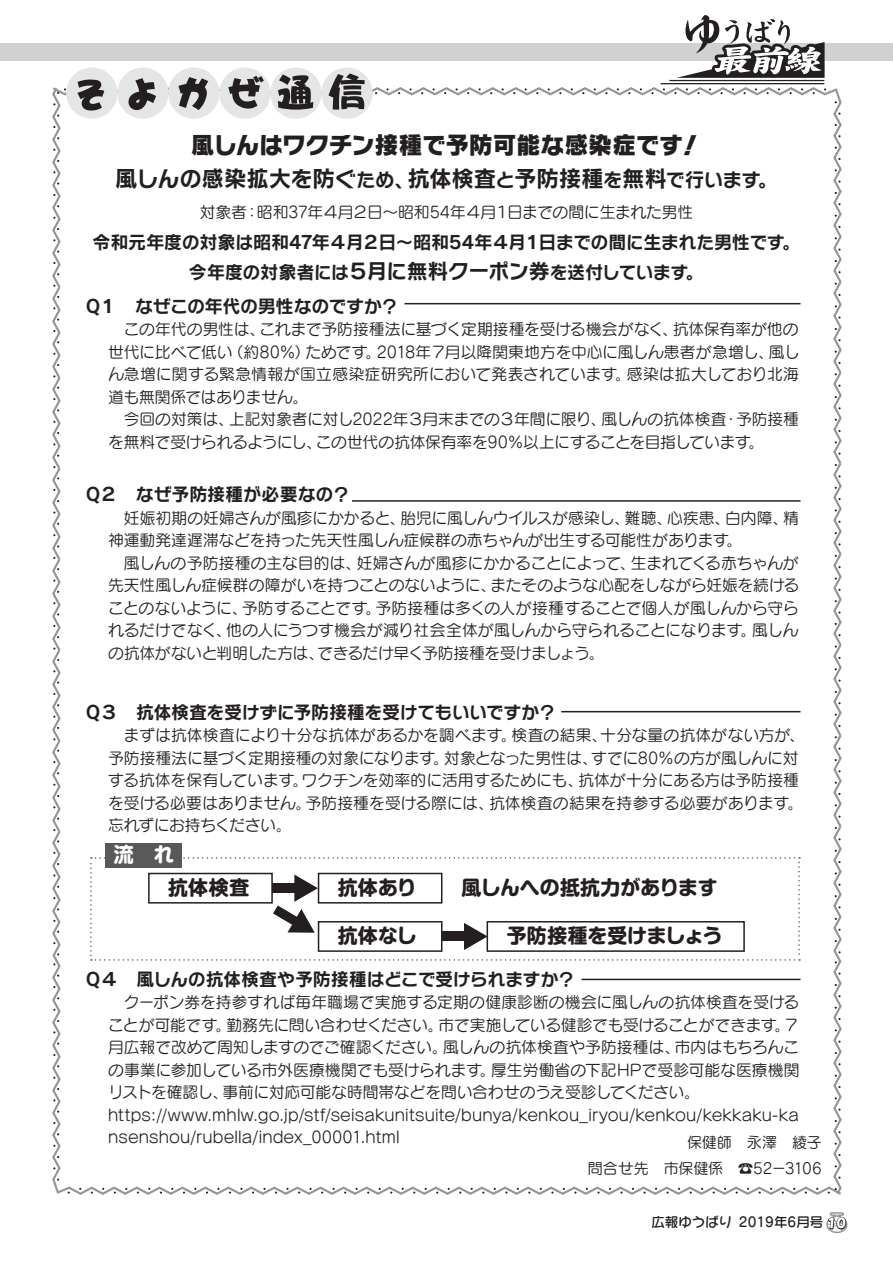
<style>
.page{position:relative;width:893px;height:1263px;background:#fff}
.page>*{position:absolute;margin:0;border:0;box-sizing:border-box;transform-origin:0 0}
.t1{font:24px "Rodin NTLG Pro EB 90 msp RKSJ H";letter-spacing:-.025em;color:#231f20}
.t2{font:22.5px "Rodin NTLG Pro B 90 msp RKSJ H";letter-spacing:-.015em;color:#231f20}
.t3{font:20.25px "Shin M Go Pro Bold 90 msp RKSJ H";color:#fff}
.t4{font:19.8px "Shin M Go Pro Bold 90 msp RKSJ H";color:#231f20}
.t5{font:18px/30px "Rodin NTLG Pro B 90 msp RKSJ H";letter-spacing:-.02em;color:#231f20;text-align:center}
.t6{font:15.75px/22.5px "Seurat Pro M 90 msp RKSJ H";letter-spacing:-.005em;color:#231f20}
.t7{font:15.75px "Seurat Pro M 90 msp RKSJ H";letter-spacing:-.025em;color:#231f20}
.t8{font:15px/25.5px "Seurat Pro M 90 msp RKSJ H";letter-spacing:-.01em;color:#231f20;text-align:right}
.t9{font:13.5px "Seurat Capie Pro DB 90 msp RKSJ H";color:#231f20}
.s1{font-size:19.5px}
.s2{font-size:21px}
.s3{font-family:"Pop Happiness Std EB 90 msp RKSJ H";font-size:15px;color:#fff}
</style>
<div class="page">
<svg style="left:104px;top:85px;width:738px;height:194px"></svg>
<svg style="left:52px;top:959px;width:776px;height:236px"></svg>
<svg style="left:52px;top:87px;width:14px;height:878px"></svg>
<svg style="left:828px;top:279px;width:14px;height:916px"></svg>
<div style="left:66px;top:68px;width:51px;height:51px;background:#e4e5e6;border-radius:50%"></div>
<svg style="left:77px;top:79px;width:27px;height:32px"></svg>
<div style="left:117px;top:68px;width:51px;height:51px;background:#e4e5e6;border-radius:50%"></div>
<svg style="left:122px;top:78px;width:34px;height:32px"></svg>
<div style="left:168px;top:68px;width:51px;height:51px;background:#e4e5e6;border-radius:50%"></div>
<svg style="left:178px;top:77px;width:30px;height:33px"></svg>
<div style="left:219px;top:68px;width:51px;height:51px;background:#e4e5e6;border-radius:50%"></div>
<svg style="left:225px;top:76px;width:39px;height:33px"></svg>
<div style="left:270px;top:68px;width:52px;height:51px;background:#e4e5e6;border-radius:50%"></div>
<svg style="left:271px;top:75px;width:48px;height:35px"></svg>
<div style="left:321px;top:68px;width:52px;height:51px;background:#e4e5e6;border-radius:50%"></div>
<svg style="left:328px;top:73px;width:37px;height:37px"></svg>
<hr style="left:404px;top:303px;width:396px;height:1px;background:#231f20">
<hr style="left:352px;top:500px;width:448px;height:2px;background:#231f20">
<hr style="left:561px;top:711px;width:239px;height:1px;background:#231f20">
<hr style="left:581px;top:979px;width:219px;height:1px;background:#231f20">
<div style="left:106px;top:843px;width:76px;height:25px;background:#58595b"></div>
<svg style="left:798px;top:857px;width:2px;height:104px"></svg>
<svg style="left:90px;top:857px;width:707px;height:104px"></svg>
<div style="left:0;top:43px;width:893px;height:18px;background:#cfd1d3"></div>
<svg style="left:674px;top:15px;width:153px;height:96px"></svg>
<hr style="left:670px;top:80px;width:154px;height:1px;background:#231f20">
<hr style="left:661px;top:83px;width:163px;height:1px;background:#231f20">
<svg style="left:826px;top:1212px;width:21px;height:21px"></svg>
<div style="left:836px;top:1217px;width:10px;height:13px;border:2px solid #231f20;border-radius:50%"></div>
<div style="left:839px;top:1219px;width:5px;height:8px;border:2px solid #231f20;border-radius:50%"></div>
<h1 class="t1" style="left:191px;top:136px;width:513px">風しんはワクチン接種で予防可能な感染症です！</h1>
<h2 class="t2" style="left:115px;top:170px;width:664px">風しんの感染拡大を防ぐ<span class="s1">ため、</span>抗体検査<span class="s1">と</span>予防接種<span class="s1">を</span>無料<span class="s1">で行います。</span></h2>
<p class="t7" style="left:200px;top:206px;width:495px">対象者：昭和37年４月２日～昭和54年４月１日までの間に生まれた男性</p>
<p class="t5" style="left:92px;top:229px;width:709px">令和元年度の対象は昭和47年４月２日～昭和54年４月１日までの間に生まれた男性です。今年度の対象者には<span class="s2">５月に無料クーポン券</span>を送付しています。</p>
<p class="t5" style="left:84px;top:294px;width:316px">Ｑ１　なぜこの年代の男性なのですか？</p>
<p class="t6" style="left:108px;top:320px;width:693px;text-align:justify;text-indent:16px">この年代の男性は、これまで予防接種法に基づく定期接種を受ける機会がなく、抗体保有率が他の世代に比べて低い（約80%）ためです。2018年７月以降関東地方を中心に風しん患者が急増し、風しん急増に関する緊急情報が国立感染症研究所において発表されています。感染は拡大しており北海道も無関係ではありません。</p>
<p class="t6" style="left:108px;top:410px;width:692px;text-indent:16px">今回の対策は、上記対象者に対し2022年３月末までの３年間に限り、風しんの抗体検査・予防接種を無料で受けられるようにし、この世代の抗体保有率を90%以上にすることを目指しています。</p>
<p class="t5" style="left:84px;top:482px;width:268px">Ｑ２　なぜ予防接種が必要なの？</p>
<p class="t6" style="left:108px;top:509px;width:692px;text-indent:16px">妊娠初期の妊婦さんが風疹にかかると、胎児に風しんウイルスが感染し、難聴、心疾患、白内障、精神運動発達遅滞などを持った先天性風しん症候群の赤ちゃんが出生する可能性があります。</p>
<p class="t6" style="left:108px;top:554px;width:693px;text-align:justify;text-indent:16px">風しんの予防接種の主な目的は、妊婦さんが風疹にかかることによって、生まれてくる赤ちゃんが先天性風しん症候群の障がいを持つことのないように、またそのような心配をしながら妊娠を続けることのないように、予防することです。予防接種は多くの人が接種することで個人が風しんから守られるだけでなく、他の人にうつす機会が減り社会全体が風しんから守られることになります。風しんの抗体がないと判明した方は、できるだけ早く予防接種を受けましょう。</p>
<p class="t5" style="left:84px;top:699px;width:474px">Ｑ３　抗体検査を受けずに予防接種を受けてもいいですか？</p>
<p class="t6" style="left:108px;top:726px;width:698px;text-indent:16px">まずは抗体検査により十分な抗体があるかを調べます。検査の結果、十分な量の抗体がない方が、予防接種法に基づく定期接種の対象になります。対象となった男性は、すでに80％の方が風しんに対する抗体を保有しています。ワクチンを効率的に活用するためにも、抗体が十分にある方は予防接種を受ける必要はありません。予防接種を受ける際には、抗体検査の結果を持参する必要があります。忘れずにお持ちください。</p>
<p class="t3" style="left:113px;top:847px;width:62px">流　れ</p>
<p class="t4" style="left:168px;top:880px;width:82px">抗体検査</p>
<p class="t4" style="left:338px;top:880px;width:80px">抗体あり</p>
<p class="t4" style="left:462px;top:880px;width:257px">風しんへの抵抗力があります</p>
<p class="t4" style="left:338px;top:929px;width:80px">抗体なし</p>
<p class="t4" style="left:507px;top:929px;width:217px">予防接種を受けましょう</p>
<p class="t5" style="left:84px;top:966px;width:493px">Ｑ４　風しんの抗体検査や予防接種はどこで受けられますか？</p>
<p class="t6" style="left:108px;top:993px;width:693px;text-indent:16px">クーポン券を持参すれば毎年職場で実施する定期の健康診断の機会に風しんの抗体検査を受けることが可能です。勤務先に問い合わせください。市で実施している健診でも受けることができます。７月広報で改めて周知しますのでご確認ください。風しんの抗体検査や予防接種は、市内はもちろんこの事業に参加している市外医療機関でも受けられます。厚生労働省の下記HPで受診可能な医療機関リストを確認し、事前に対応可能な時間帯などを問い合わせのうえ受診してください。https://www.mhlw.go.jp/stf/seisakunitsuite/bunya/kenkou_iryou/kenkou/kekkaku-ka nsenshou/rubella/index_00001.html</p>
<p class="t8" style="left:588px;top:1132px;width:235px">保健師　永澤　綾子<br>問合せ先　市保健係　☎52－3106</p>
<p class="t9" style="left:651px;top:1217px;width:196px">広報ゆうばり 2019年6月号 <span class="s3">10</span></p>
</div>
